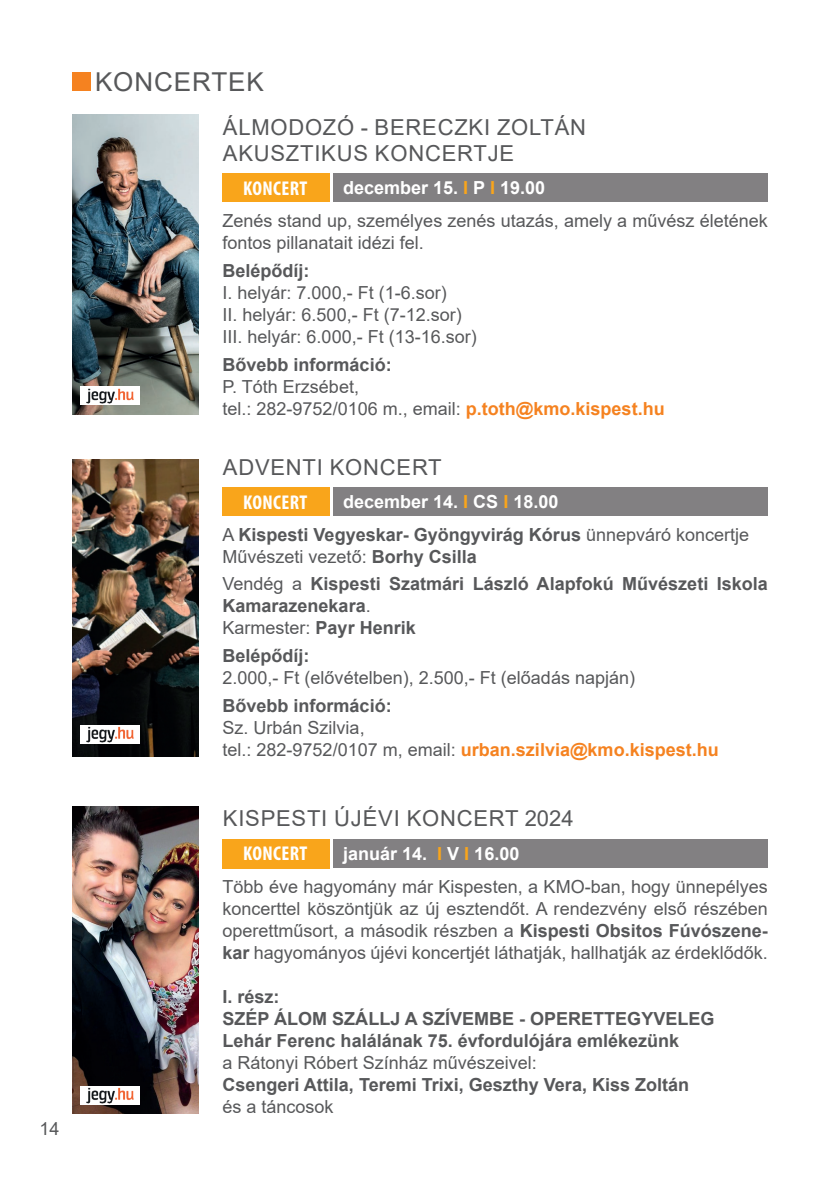
<style>
.page{position:relative;width:840px;height:1191px;background:#fff}
.page>*{position:absolute;margin:0;border:0;box-sizing:border-box;transform-origin:0 0}
.t1{font:26px "Arial";letter-spacing:.035em;color:#57585a}
.t2{font:22px/26px "Arial";letter-spacing:.035em;color:#57585a}
.t3{font:700 condensed 20px "Myriad Pro";letter-spacing:.02em;color:#fff}
.t4{font:18px/22px "Arial";color:#57585a}
.t5{font:700 18px/22px "Arial";color:#57585a}
.t6{font:700 18px "Arial";color:#fff}
.s1{color:#f9a51b}
.s2{font-weight:700;color:#f58220}
.s3{font-weight:400}
.s4{font-weight:700}
</style>
<div class="page">
<img style="left:72px;top:115px;width:126px;height:299px">
<img style="left:72px;top:806px;width:126px;height:307px">
<img style="left:72px;top:459px;width:126px;height:297px">
<div style="left:72px;top:72px;width:19px;height:19px;background:#f58220"></div>
<div style="left:81px;top:386px;width:58px;height:19px;background:#fff"></div>
<img style="left:86px;top:388px;width:48px;height:16px">
<div style="left:222px;top:173px;width:108px;height:29px;background:#f9a51b"></div>
<div style="left:333px;top:173px;width:434px;height:29px;background:#828082"></div>
<div style="left:222px;top:487px;width:108px;height:29px;background:#f9a51b"></div>
<div style="left:333px;top:487px;width:434px;height:29px;background:#828082"></div>
<div style="left:81px;top:725px;width:58px;height:18px;background:#fff"></div>
<img style="left:86px;top:726px;width:48px;height:17px">
<div style="left:81px;top:1085px;width:58px;height:19px;background:#fff"></div>
<img style="left:83px;top:1085px;width:54px;height:19px">
<div style="left:222px;top:839px;width:108px;height:29px;background:#f9a51b"></div>
<div style="left:333px;top:839px;width:434px;height:29px;background:#828082"></div>
<p class="t4" style="left:40px;top:1117px;width:22px">14</p>
<h1 class="t1" style="left:95px;top:64px;width:170px">KONCERTEK</h1>
<p class="t2" style="left:223px;top:114px;width:364px">ÁLMODOZÓ - BERECZKI ZOLTÁN<br>AKUSZTIKUS KONCERTJE</p>
<p class="t3" style="left:243px;top:175px;width:66px">KONCERT</p>
<p class="t6" style="left:343px;top:175px;width:203px">december 15. <span class="s1">I</span> P <span class="s1">I</span> 19.00</p>
<p class="t4" style="left:222px;top:209px;width:546px">Zenés stand up, személyes zenés utazás, amely a művész életének fontos pillanatait idézi fel.</p>
<p class="t5" style="left:222px;top:259px;width:89px">Belépődíj:</p>
<p class="t4" style="left:222px;top:281px;width:256px">I. helyár: 7.000,- Ft (1-6.sor)<br>II. helyár: 6.500,- Ft (7-12.sor)<br>III. helyár: 6.000,- Ft (13-16.sor)</p>
<p class="t5" style="left:222px;top:353px;width:171px">Bővebb információ:</p>
<p class="t4" style="left:222px;top:375px;width:443px">P. Tóth Erzsébet,<br>tel.: 282-9752/0106 m., email: <span class="s2">p.toth@kmo.kispest.hu</span></p>
<p class="t2" style="left:223px;top:454px;width:220px">ADVENTI KONCERT</p>
<p class="t3" style="left:243px;top:489px;width:66px">KONCERT</p>
<p class="t6" style="left:343px;top:489px;width:217px">december 14. <span class="s1">I</span> CS <span class="s1">I</span> 18.00</p>
<p class="t5" style="left:222px;top:523px;width:528px"><span class="s3">A</span> Kispesti Vegyeskar- Gyöngyvirág Kórus <span class="s3">ünnepváró koncertje<br>Művészeti vezető:</span> Borhy Csilla</p>
<p class="t5" style="left:222px;top:573px;width:546px"><span class="s3">Vendég a</span> Kispesti Szatmári László Alapfokú Művészeti Iskola<br>Kamarazenekara<span class="s3">.<br>Karmester:</span> Payr Henrik</p>
<p class="t5" style="left:222px;top:645px;width:89px">Belépődíj:</p>
<p class="t4" style="left:222px;top:667px;width:414px">2.000,- Ft (elővételben), 2.500,- Ft (előadás napján)</p>
<p class="t5" style="left:222px;top:695px;width:171px">Bővebb információ:</p>
<p class="t4" style="left:222px;top:717px;width:497px">Sz. Urbán Szilvia,<br>tel.: 282-9752/0107 m, email: <span class="s2">urban.szilvia@kmo.kispest.hu</span></p>
<p class="t2" style="left:223px;top:805px;width:352px">KISPESTI ÚJÉVI KONCERT 2024</p>
<p class="t3" style="left:243px;top:841px;width:66px">KONCERT</p>
<p class="t6" style="left:343px;top:841px;width:178px">január 14. <span class="s1">I</span> V <span class="s1">I</span> 16.00</p>
<p class="t4" style="left:222px;top:875px;width:546px;text-align:justify">Több éve hagyomány már Kispesten, a KMO-ban, hogy ünnepélyes koncerttel köszöntjük az új esztendőt. A rendezvény első részében operettműsort, a második részben a <span class="s4">Kispesti Obsitos Fúvószene&shy;kar</span> hagyományos újévi koncertjét láthatják, hallhatják az érdeklődők.</p>
<p class="t5" style="left:222px;top:985px;width:493px">I. rész:<br>SZÉP ÁLOM SZÁLLJ A SZÍVEMBE - OPERETTEGYVELEG<br>Lehár Ferenc halálának 75. évfordulójára emlékezünk</p>
<p class="t4" style="left:222px;top:1051px;width:316px">a Rátonyi Róbert Színház művészeivel:</p>
<p class="t5" style="left:222px;top:1073px;width:468px">Csengeri Attila, Teremi Trixi, Geszthy Vera, Kiss Zoltán</p>
<p class="t4" style="left:222px;top:1095px;width:113px">és a táncosok</p>
</div>
